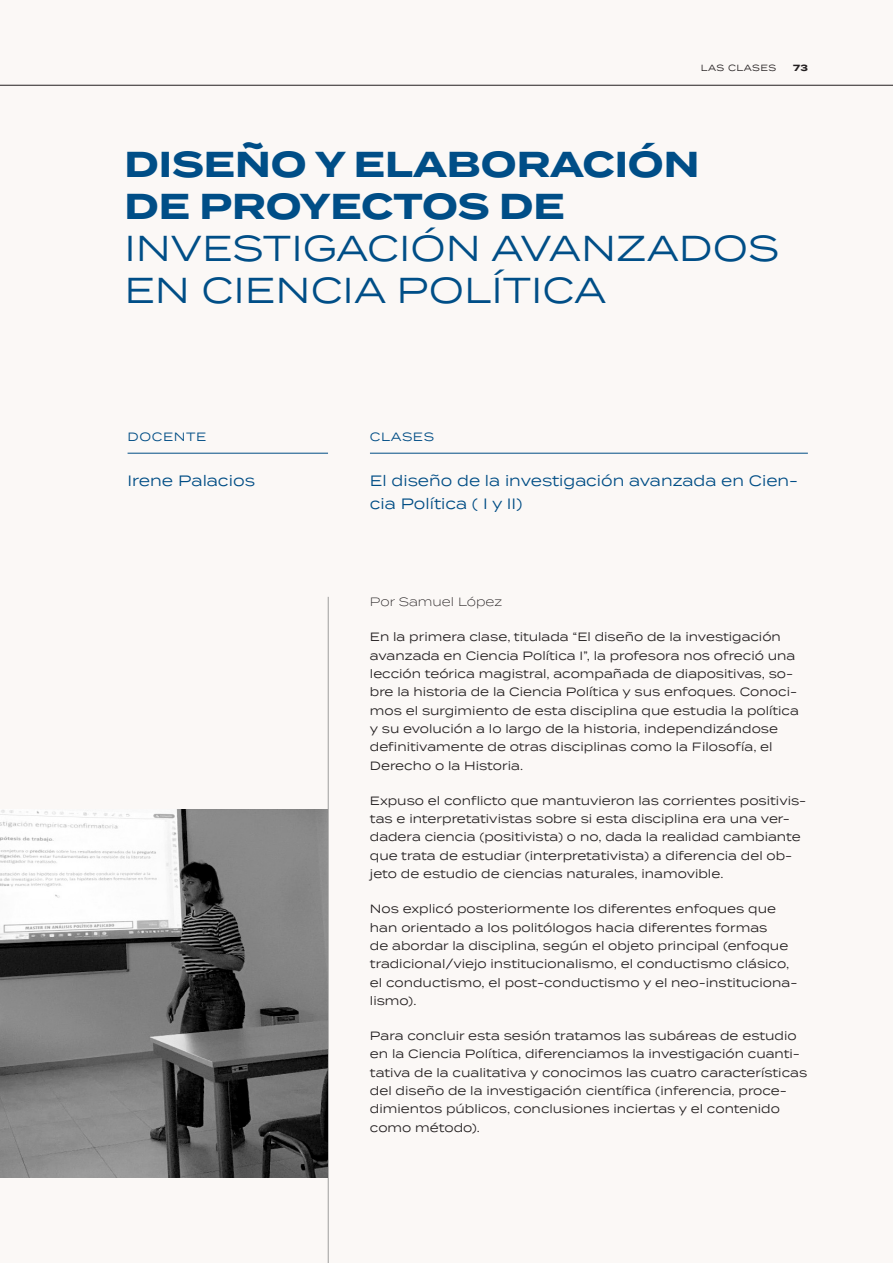
<style>
.page{position:relative;width:893px;height:1263px;background:#fbf8f6}
.page>*{position:absolute;margin:0;border:0;box-sizing:border-box;transform-origin:0 0}
.Apartado--Titular{font:36px/42px "Termina";color:#004e87}
.Clases_-_Clases{font:15px/23.4px "Termina";color:#004d85}
.Parrafo-Large{font:15px "Termina";color:#004d85}
.Parrafo-Normal{font:12px/18.3px "Termina";color:#231f20}
.Parrafo-Normal-2{font:300 12px "Termina";color:#231f20}
.Clases--Caption{font:12px "Termina";letter-spacing:.05em;color:#004d85}
.t1{font:9px "Termina";letter-spacing:.05em;color:#231f20}
.t2{font:700 9px "Termina";color:#231f20}
.s1{font-weight:700}
</style>
<div class="page">
<hr style="left:0;top:85px;width:893px;height:1px;background:#231f20">
<hr style="left:128px;top:453px;width:200px;height:1px;background:#004d85">
<hr style="left:370px;top:453px;width:438px;height:1px;background:#004d85">
<hr style="left:328px;top:597px;width:1px;height:666px;background:#9d9d9c">
<img style="left:0;top:809px;width:327px;height:369px">
<p class="t1" style="left:701px;top:61px;width:77px">LAS CLASES</p>
<p class="t2" style="left:793px;top:61px;width:16px">73</p>
<p class="Apartado--Titular" style="left:124px;top:141px;width:656px"><span class="s1">DISEÑO Y ELABORACIÓN<br>DE PROYECTOS DE<br></span>INVESTIGACIÓN AVANZADOS<br>EN CIENCIA POLÍTICA</p>
<p class="Clases--Caption" style="left:128px;top:428px;width:80px">DOCENTE</p>
<p class="Parrafo-Large" style="left:128px;top:469px;width:129px">Irene Palacios</p>
<p class="Clases--Caption" style="left:370px;top:428px;width:66px">CLASES</p>
<p class="Clases_-_Clases" style="left:370px;top:468px;width:430px">El diseño de la investigación avanzada en Cien&shy;cia Política ( I y II)</p>
<p class="Parrafo-Normal-2" style="left:370px;top:593px;width:134px">Por Samuel López</p>
<p class="Parrafo-Normal" style="left:370px;top:627px;width:431px">En la primera clase, titulada “El diseño de la investigación avanzada en Ciencia Política I”, la profesora nos ofreció una lección teórica magistral, acompañada de diapositivas, so&shy;bre la historia de la Ciencia Política y sus enfoques. Conoci&shy;mos el surgimiento de esta disciplina que estudia la política y su evolución a lo largo de la historia, independizándose definitivamente de otras disciplinas como la Filosofía, el Derecho o la Historia.</p>
<p class="Parrafo-Normal" style="left:370px;top:791px;width:438px">Expuso el conflicto que mantuvieron las corrientes positivis&shy;tas e interpretativistas sobre si esta disciplina era una ver&shy;dadera ciencia (positivista) o no, dada la realidad cambiante que trata de estudiar (interpretativista) a diferencia del ob&shy;jeto de estudio de ciencias naturales, inamovible.</p>
<p class="Parrafo-Normal" style="left:370px;top:899px;width:429px">Nos explicó posteriormente los diferentes enfoques que han orientado a los politólogos hacia diferentes formas<br>de abordar la disciplina, según el objeto principal (enfoque tradicional/viejo institucionalismo, el conductismo clásico, el conductismo, el post-conductismo y el neo-instituciona&shy;lismo).</p>
<p class="Parrafo-Normal" style="left:370px;top:1026px;width:439px">Para concluir esta sesión tratamos las subáreas de estudio en la Ciencia Política, diferenciamos la investigación cuanti&shy;tativa de la cualitativa y conocimos las cuatro características del diseño de la investigación científica (inferencia, proce&shy;dimientos públicos, conclusiones inciertas y el contenido como método).</p>
</div>
